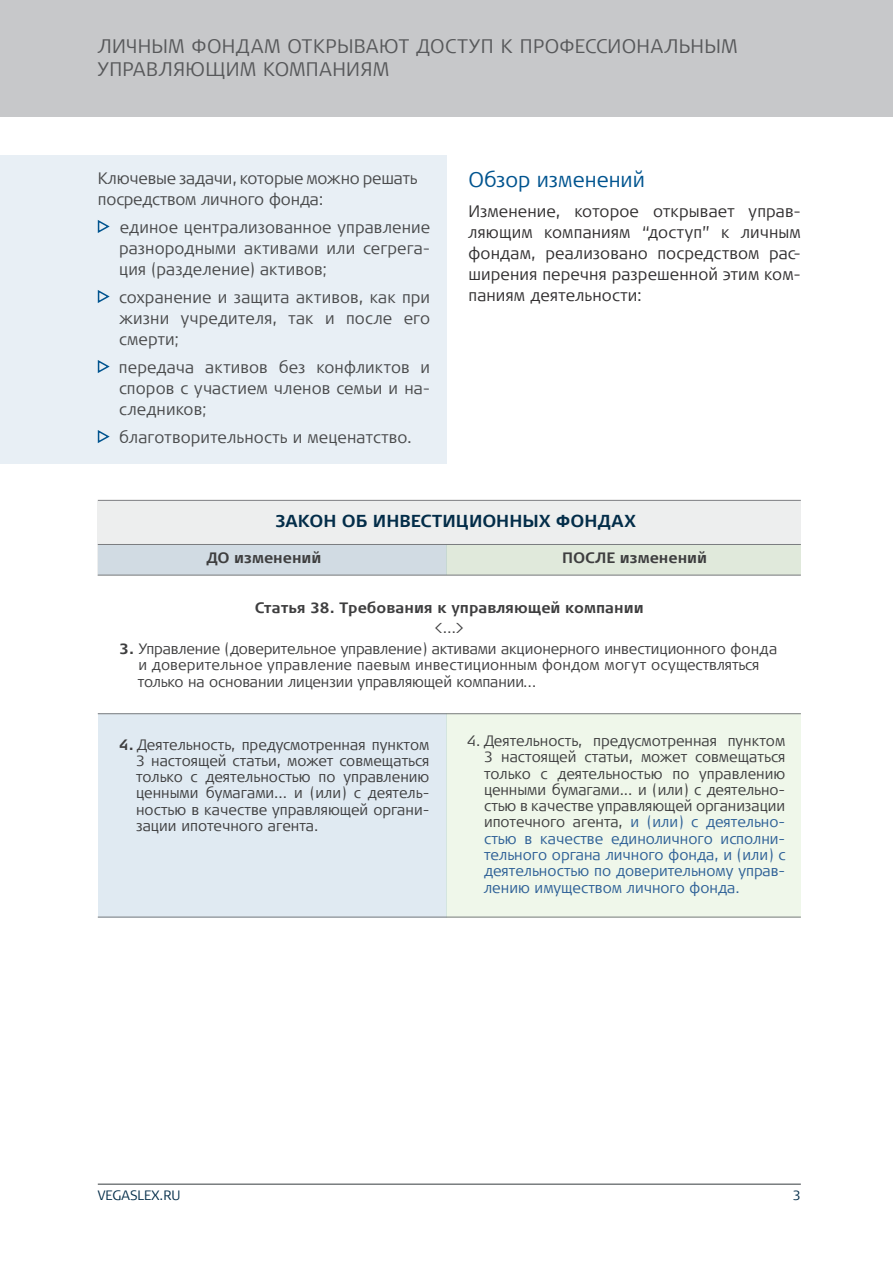
<style>
.page{position:relative;width:893px;height:1263px;background:#fff}
.page>*{position:absolute;margin:0;border:0;box-sizing:border-box;transform-origin:0 0}
.t1{font:300 21px "Signa Offc Pro";color:#01548f}
.t2{font:300 19.5px/23.4px "Signa Offc Pro";letter-spacing:.02em;color:#57585a}
.t3{font:700 17.25px "Signa Offc Pro";color:#032d49}
.t4{font:300 16.5px/21px "Signa Offc Pro";letter-spacing:.005em;color:#494a4b}
.t5{font:300 16.5px/21px "Signa Offc Pro";letter-spacing:.01em;color:#312f30;text-align:justify}
.t6{font:300 15px/16.2px "Signa Offc Pro";color:#3e3e3f;text-align:justify}
.t7{font:700 15px "Signa Offc Pro";color:#3e3e3f}
.t8{font:300 13.5px "Signa Offc Pro";color:#032d49}
.s1{font-weight:700}
.s2{color:#2c5f96}
</style>
<div class="page">
<div style="left:0;top:0;width:893px;height:117px;background:#c7c8ca"></div>
<hr style="left:98px;top:1183px;width:703px;height:2px;background:#797d7f">
<div style="left:0;top:155px;width:446px;height:309px;background:#e8eff5"></div>
<svg style="left:97px;top:220px;width:13px;height:13px"></svg>
<svg style="left:97px;top:290px;width:13px;height:13px"></svg>
<svg style="left:97px;top:360px;width:13px;height:13px"></svg>
<svg style="left:97px;top:430px;width:13px;height:13px"></svg>
<div style="left:98px;top:501px;width:703px;height:74px;background:#edeeee"></div>
<div style="left:98px;top:544px;width:348px;height:31px;background:#d1dbe3"></div>
<div style="left:98px;top:713px;width:348px;height:204px;background:#e0eaf2"></div>
<div style="left:446px;top:544px;width:355px;height:31px;background:#e0e9db"></div>
<div style="left:446px;top:713px;width:355px;height:204px;background:#eff7ea"></div>
<hr style="left:98px;top:713px;width:703px;height:1px;background:#7a7c7f">
<hr style="left:98px;top:575px;width:703px;height:1px;background:#7a7c7f">
<hr style="left:98px;top:500px;width:703px;height:1px;background:#7a7c7f">
<hr style="left:98px;top:544px;width:703px;height:1px;background:#7a7c7f">
<hr style="left:98px;top:917px;width:703px;height:1px;background:#7a7c7f">
<h2 class="t2" style="left:98px;top:33px;width:641px">ЛИЧНЫМ ФОНДАМ ОТКРЫВАЮТ ДОСТУП К ПРОФЕССИОНАЛЬНЫМ<br>УПРАВЛЯЮЩИМ КОМПАНИЯМ</h2>
<p class="t4" style="left:98px;top:167px;width:321px">Ключевые задачи, которые можно решать посредством личного фонда:</p>
<p class="t4" style="left:120px;top:216px;width:312px">единое централизованное управление</p>
<p class="t4" style="left:119px;top:237px;width:313px">разнородными активами или сегрега&shy;ция (разделение) активов;</p>
<p class="t4" style="left:119px;top:286px;width:312px">сохранение и защита активов, как при</p>
<p class="t4" style="left:119px;top:307px;width:313px">жизни учредителя, так и после его смерти;</p>
<p class="t4" style="left:119px;top:356px;width:313px">передача активов без конфликтов и</p>
<p class="t4" style="left:119px;top:377px;width:313px">споров с участием членов семьи и на&shy;следников;</p>
<p class="t4" style="left:119px;top:426px;width:294px">благотворительность и меценатство.</p>
<p class="t1" style="left:468px;top:165px;width:178px">Обзор изменений</p>
<p class="t5" style="left:468px;top:200px;width:334px">Изменение, которое открывает управ&shy;ляющим компаниям “доступ” к личным фондам, реализовано посредством рас&shy;ширения перечня разрешенной этим ком&shy;паниям деятельности:</p>
<p class="t3" style="left:275px;top:509px;width:362px">ЗАКОН ОБ ИНВЕСТИЦИОННЫХ ФОНДАХ</p>
<p class="t7" style="left:206px;top:547px;width:117px">ДО изменений</p>
<p class="t7" style="left:562px;top:547px;width:147px">ПОСЛЕ изменений</p>
<p class="t7" style="left:255px;top:597px;width:390px">Статья 38. Требования к управляющей компании</p>
<p class="t6" style="left:434px;top:619px;width:32px">&lt;…&gt;</p>
<p class="t6" style="left:138px;top:640px;width:641px;text-align:left;text-indent:-18px"><span class="s1">3.</span> Управление (доверительное управление) активами акционерного инвестиционного фонда и доверительное управление паевым инвестиционным фондом могут осуществляться только на основании лицензии управляющей компании…</p>
<p class="t6" style="left:136px;top:735px;width:295px;text-indent:-17px"><span class="s1">4.</span> Деятельность, предусмотренная пунктом 3 настоящей статьи, может совмещаться только с деятельностью по управлению ценными бумагами... и (или) с деятель&shy;ностью в качестве управляющей органи&shy;зации ипотечного агента.</p>
<p class="t6" style="left:484px;top:732px;width:303px;text-indent:-17px">4. Деятельность, предусмотренная пунктом 3 настоящей статьи, может совмещаться только с деятельностью по управлению ценными бумагами... и (или) с деятельно&shy;стью в качестве управляющей организации ипотечного агента, <span class="s2">и (или) с деятельно&shy;стью в качестве единоличного исполни&shy;тельного органа личного фонда, и (или) с деятельностью по доверительному управ&shy;лению имуществом личного фонда.</span></p>
<p class="t8" style="left:98px;top:1186px;width:84px">VEGASLEX.RU</p>
<p class="t8" style="left:793px;top:1185px;width:10px">3</p>
</div>
